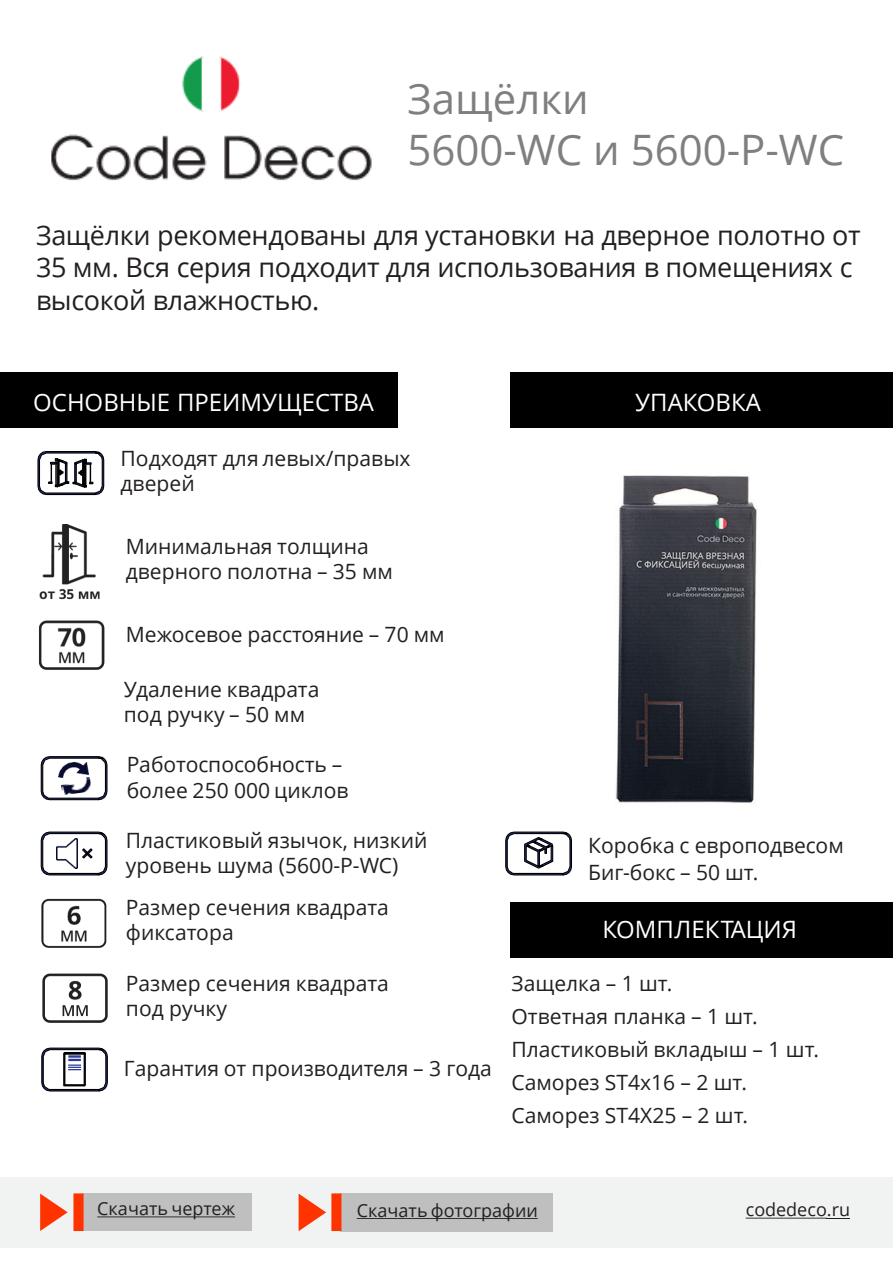
<style>
.page{position:relative;width:893px;height:1264px;background:#fff}
.page>*{position:absolute;margin:0;border:0;box-sizing:border-box;transform-origin:0 0}
.t1{font:42px/50.6px "Open Sans";color:#7f7f7f}
.t2{font:27px/32.4px "Open Sans";letter-spacing:-.015em;color:#231f20}
.t3{font:24px "Open Sans";color:#fff}
.t4{font:21px/25.2px "Open Sans";color:#231f20}
.t5{font:18px "Open Sans";color:#231f20}
</style>
<div class="page">
<div style="left:0;top:1177px;width:892px;height:71px;background:#f1f2f2"></div>
<div style="left:0;top:372px;width:398px;height:56px;background:#000"></div>
<div style="left:510px;top:372px;width:382px;height:56px;background:#000"></div>
<div style="left:510px;top:902px;width:382px;height:56px;background:#000"></div>
<svg style="left:37px;top:451px;width:68px;height:45px"></svg>
<svg style="left:40px;top:831px;width:68px;height:45px"></svg>
<svg style="left:41px;top:1047px;width:67px;height:45px"></svg>
<svg style="left:505px;top:831px;width:67px;height:45px"></svg>
<svg style="left:40px;top:756px;width:68px;height:45px"></svg>
<img style="left:59px;top:763px;width:30px;height:14px">
<img style="left:51px;top:56px;width:321px;height:125px">
<img style="left:60px;top:777px;width:32px;height:18px">
<svg style="left:745px;top:1217px;width:82px;height:1px"></svg>
<img style="left:39px;top:525px;width:61px;height:75px">
<img style="left:42px;top:973px;width:66px;height:50px">
<img style="left:41px;top:898px;width:66px;height:50px">
<img style="left:39px;top:620px;width:66px;height:50px">
<img style="left:615px;top:475px;width:142px;height:328px">
<div style="left:82px;top:1193px;width:170px;height:38px;background:#bfbfbf"></div>
<svg style="left:40px;top:1193px;width:28px;height:38px"></svg>
<div style="left:340px;top:1193px;width:212px;height:39px;background:#bfbfbf"></div>
<svg style="left:298px;top:1193px;width:28px;height:38px"></svg>
<svg style="left:97px;top:1216px;width:138px;height:1px"></svg>
<svg style="left:356px;top:1218px;width:181px;height:1px"></svg>
<div style="left:73px;top:1193px;width:11px;height:38px;background:#f30"></div>
<div style="left:331px;top:1193px;width:10px;height:38px;background:#f30"></div>
<h1 class="t1" style="left:407px;top:72px;width:438px">Защёлки<br>5600-WC и 5600-Р-WC</h1>
<p class="t2" style="left:36px;top:218px;width:826px">Защёлки рекомендованы для установки на дверное полотно от<br>35 мм. Вся серия подходит для использования в помещениях с высокой влажностью.</p>
<p class="t3" style="left:33px;top:386px;width:342px">ОСНОВНЫЕ ПРЕИМУЩЕСТВА</p>
<p class="t3" style="left:635px;top:386px;width:127px">УПАКОВКА</p>
<p class="t4" style="left:121px;top:445px;width:291px">Подходят для левых/правых дверей</p>
<p class="t4" style="left:126px;top:533px;width:269px">Минимальная толщина дверного полотна – 35 мм</p>
<p class="t4" style="left:126px;top:622px;width:320px">Межосевое расстояние – 70 мм</p>
<p class="t4" style="left:124px;top:676px;width:197px">Удаление квадрата под ручку – 50 мм</p>
<p class="t4" style="left:127px;top:751px;width:223px">Работоспособность – более 250 000 циклов</p>
<p class="t4" style="left:126px;top:827px;width:303px">Пластиковый язычок, низкий уровень шума (5600-P-WC)</p>
<p class="t4" style="left:588px;top:832px;width:257px">Коробка с европодвесом</p>
<p class="t4" style="left:588px;top:859px;width:172px">Биг-бокс – 50 шт.</p>
<p class="t4" style="left:126px;top:894px;width:264px">Размер сечения квадрата фиксатора</p>
<p class="t4" style="left:126px;top:970px;width:264px">Размер сечения квадрата под ручку</p>
<p class="t4" style="left:124px;top:1055px;width:369px">Гарантия от производителя – 3 года</p>
<p class="t3" style="left:602px;top:912px;width:196px">КОМПЛЕКТАЦИЯ</p>
<p class="t4" style="left:511px;top:970px;width:162px">Защелка – 1 шт.</p>
<p class="t4" style="left:511px;top:1003px;width:248px">Ответная планка – 1 шт.</p>
<p class="t4" style="left:511px;top:1036px;width:309px">Пластиковый вкладыш – 1 шт.</p>
<p class="t4" style="left:511px;top:1069px;width:237px">Саморез ST4x16 – 2 шт.</p>
<p class="t4" style="left:511px;top:1102px;width:238px">Саморез ST4X25 – 2 шт.</p>
<p class="t5" style="left:97px;top:1196px;width:139px">Скачать чертеж</p>
<p class="t5" style="left:356px;top:1198px;width:182px">Скачать фотографии</p>
<p class="t5" style="left:745px;top:1197px;width:106px">codedeco.ru</p>
</div>
